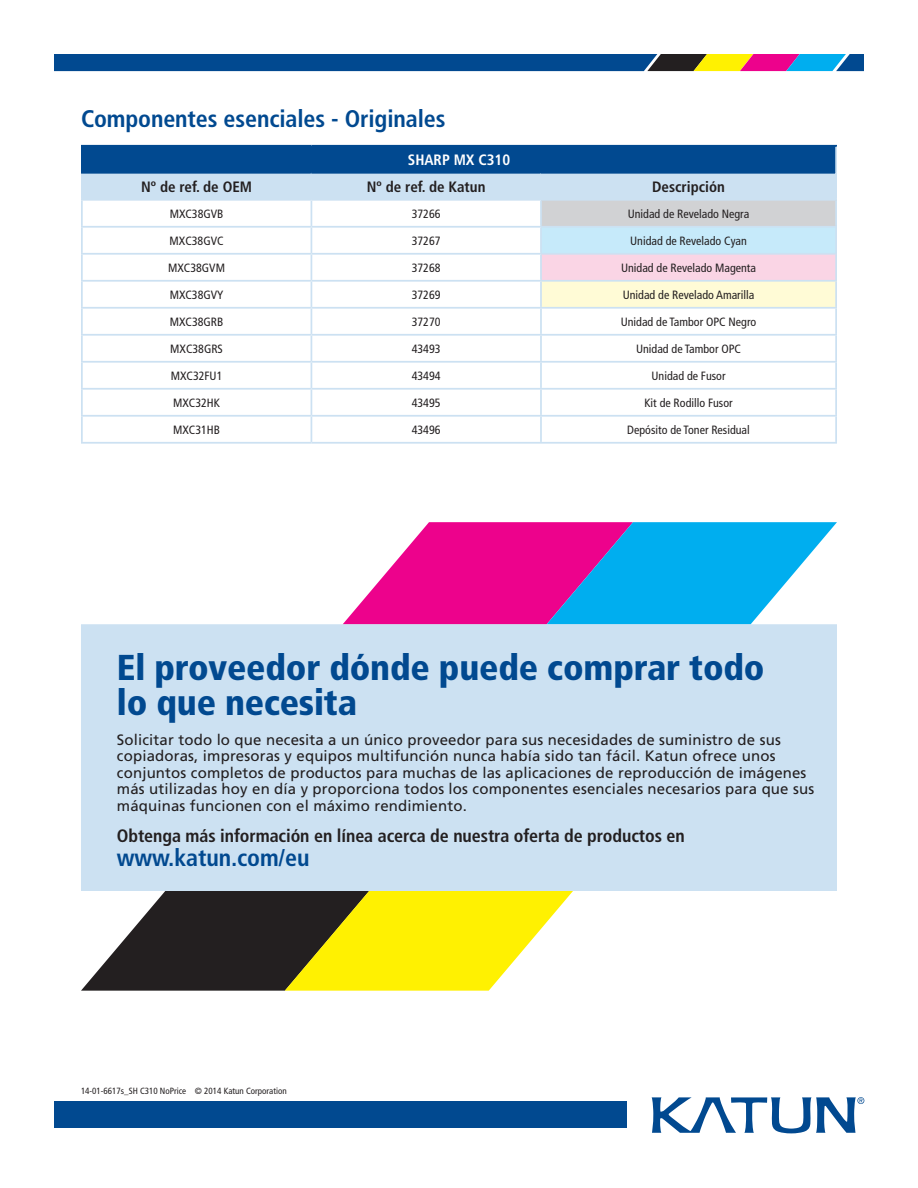
<style>
.page{position:relative;width:918px;height:1188px;background:#fff}
.page>*{position:absolute;margin:0;border:0;box-sizing:border-box;transform-origin:0 0}
.t1{font:900 condensed 36px/34.5px "Frutiger";letter-spacing:-.005em;color:#014990}
.t2{font:700 condensed 24px "Frutiger";letter-spacing:-.005em;color:#014990}
.t3{font:700 condensed 18px "Frutiger";letter-spacing:-.005em;color:#231f20}
.t4{font:15px/16.5px "Frutiger";letter-spacing:.01em;color:#231f20}
.t5{font:700 condensed 15px "Frutiger";color:#231f20}
.t6{font:700 condensed 15px "Frutiger";color:#fff}
.t7{font:condensed 12px "Frutiger";color:#231f20}
.t8{font:condensed 9px "Frutiger";color:#231f20}
</style>
<div class="page">
<svg style="left:81px;top:891px;width:492px;height:100px"></svg>
<svg style="left:343px;top:522px;width:494px;height:102px"></svg>
<div style="left:81px;top:624px;width:756px;height:267px;background:#cce1f2;border:2px solid #cce1f2"></div>
<div style="left:82px;top:146px;width:754px;height:27px;background:#014990"></div>
<hr style="left:81px;top:174px;width:2px;height:25px;background:#cce1f2">
<hr style="left:81px;top:172px;width:230px;height:2px;background:#014990">
<hr style="left:81px;top:199px;width:230px;height:2px;background:#cce1f2">
<hr style="left:541px;top:199px;width:296px;height:2px;background:#cce1f2">
<hr style="left:835px;top:173px;width:2px;height:26px;background:#cce1f2">
<svg style="left:82px;top:173px;width:753px;height:269px"></svg>
<hr style="left:835px;top:147px;width:2px;height:26px;background:#cce1f2">
<hr style="left:81px;top:201px;width:2px;height:25px;background:#cce1f2">
<hr style="left:540px;top:201px;width:2px;height:25px;background:#cce1f2">
<hr style="left:835px;top:201px;width:2px;height:25px;background:#cce1f2">
<hr style="left:81px;top:226px;width:230px;height:2px;background:#cce1f2">
<hr style="left:81px;top:228px;width:2px;height:25px;background:#cce1f2">
<hr style="left:311px;top:226px;width:230px;height:2px;background:#cce1f2">
<hr style="left:541px;top:226px;width:296px;height:2px;background:#cce1f2">
<hr style="left:540px;top:228px;width:2px;height:25px;background:#cce1f2">
<hr style="left:835px;top:228px;width:2px;height:25px;background:#cce1f2">
<hr style="left:81px;top:253px;width:230px;height:2px;background:#cce1f2">
<hr style="left:81px;top:255px;width:2px;height:25px;background:#cce1f2">
<hr style="left:311px;top:253px;width:230px;height:2px;background:#cce1f2">
<hr style="left:541px;top:253px;width:296px;height:2px;background:#cce1f2">
<hr style="left:540px;top:255px;width:2px;height:25px;background:#cce1f2">
<hr style="left:835px;top:255px;width:2px;height:25px;background:#cce1f2">
<hr style="left:81px;top:280px;width:230px;height:2px;background:#cce1f2">
<hr style="left:81px;top:282px;width:2px;height:25px;background:#cce1f2">
<hr style="left:311px;top:280px;width:230px;height:2px;background:#cce1f2">
<hr style="left:541px;top:280px;width:296px;height:2px;background:#cce1f2">
<hr style="left:540px;top:282px;width:2px;height:25px;background:#cce1f2">
<hr style="left:835px;top:282px;width:2px;height:25px;background:#cce1f2">
<hr style="left:81px;top:307px;width:230px;height:2px;background:#cce1f2">
<hr style="left:81px;top:309px;width:2px;height:25px;background:#cce1f2">
<hr style="left:311px;top:307px;width:230px;height:2px;background:#cce1f2">
<hr style="left:541px;top:307px;width:296px;height:2px;background:#cce1f2">
<hr style="left:540px;top:309px;width:2px;height:25px;background:#cce1f2">
<hr style="left:835px;top:309px;width:2px;height:25px;background:#cce1f2">
<hr style="left:81px;top:334px;width:230px;height:2px;background:#cce1f2">
<hr style="left:81px;top:336px;width:2px;height:25px;background:#cce1f2">
<hr style="left:311px;top:334px;width:230px;height:2px;background:#cce1f2">
<hr style="left:541px;top:334px;width:296px;height:2px;background:#cce1f2">
<hr style="left:540px;top:336px;width:2px;height:25px;background:#cce1f2">
<hr style="left:835px;top:336px;width:2px;height:25px;background:#cce1f2">
<hr style="left:81px;top:361px;width:230px;height:2px;background:#cce1f2">
<hr style="left:81px;top:363px;width:2px;height:25px;background:#cce1f2">
<hr style="left:311px;top:361px;width:230px;height:2px;background:#cce1f2">
<hr style="left:541px;top:361px;width:296px;height:2px;background:#cce1f2">
<hr style="left:540px;top:363px;width:2px;height:25px;background:#cce1f2">
<hr style="left:835px;top:363px;width:2px;height:25px;background:#cce1f2">
<hr style="left:81px;top:388px;width:230px;height:2px;background:#cce1f2">
<hr style="left:81px;top:390px;width:2px;height:25px;background:#cce1f2">
<hr style="left:311px;top:388px;width:230px;height:2px;background:#cce1f2">
<hr style="left:541px;top:388px;width:296px;height:2px;background:#cce1f2">
<hr style="left:540px;top:390px;width:2px;height:25px;background:#cce1f2">
<hr style="left:835px;top:390px;width:2px;height:25px;background:#cce1f2">
<hr style="left:81px;top:415px;width:230px;height:2px;background:#cce1f2">
<hr style="left:81px;top:417px;width:2px;height:25px;background:#cce1f2">
<hr style="left:311px;top:415px;width:230px;height:2px;background:#cce1f2">
<hr style="left:541px;top:415px;width:296px;height:2px;background:#cce1f2">
<hr style="left:540px;top:417px;width:2px;height:25px;background:#cce1f2">
<hr style="left:835px;top:417px;width:2px;height:25px;background:#cce1f2">
<hr style="left:81px;top:442px;width:230px;height:2px;background:#cce1f2">
<hr style="left:311px;top:442px;width:230px;height:2px;background:#cce1f2">
<hr style="left:541px;top:442px;width:296px;height:2px;background:#cce1f2">
<hr style="left:81px;top:145px;width:230px;height:2px;background:#014990">
<hr style="left:81px;top:147px;width:2px;height:25px;background:#014990">
<hr style="left:311px;top:145px;width:230px;height:2px;background:#014990">
<hr style="left:541px;top:145px;width:296px;height:2px;background:#014990">
<svg style="left:54px;top:54px;width:810px;height:17px;background:#215387"></svg>
<svg style="left:651px;top:1097px;width:213px;height:37px"></svg>
<div style="left:54px;top:1101px;width:572px;height:27px;background:#014990"></div>
<p class="t2" style="left:81px;top:104px;width:366px">Componentes esenciales - Originales</p>
<p class="t6" style="left:408px;top:151px;width:104px">SHARP MX C310</p>
<p class="t5" style="left:141px;top:178px;width:113px">Nº de ref. de OEM</p>
<p class="t5" style="left:367px;top:178px;width:120px">Nº de ref. de Katun</p>
<p class="t5" style="left:652px;top:178px;width:74px">Descripción</p>
<p class="t7" style="left:170px;top:207px;width:55px">MXC38GVB</p>
<p class="t7" style="left:412px;top:207px;width:30px">37266</p>
<p class="t7" style="left:628px;top:207px;width:123px">Unidad de Revelado Negra</p>
<p class="t7" style="left:170px;top:234px;width:55px">MXC38GVC</p>
<p class="t7" style="left:412px;top:234px;width:30px">37267</p>
<p class="t7" style="left:630px;top:234px;width:118px">Unidad de Revelado Cyan</p>
<p class="t7" style="left:168px;top:261px;width:58px">MXC38GVM</p>
<p class="t7" style="left:412px;top:261px;width:30px">37268</p>
<p class="t7" style="left:621px;top:261px;width:137px">Unidad de Revelado Magenta</p>
<p class="t7" style="left:170px;top:288px;width:55px">MXC38GVY</p>
<p class="t7" style="left:412px;top:288px;width:30px">37269</p>
<p class="t7" style="left:623px;top:288px;width:133px">Unidad de Revelado Amarilla</p>
<p class="t7" style="left:170px;top:315px;width:55px">MXC38GRB</p>
<p class="t7" style="left:412px;top:315px;width:30px">37270</p>
<p class="t7" style="left:621px;top:315px;width:137px">Unidad de Tambor OPC Negro</p>
<p class="t7" style="left:170px;top:342px;width:54px">MXC38GRS</p>
<p class="t7" style="left:412px;top:342px;width:30px">43493</p>
<p class="t7" style="left:636px;top:342px;width:107px">Unidad de Tambor OPC</p>
<p class="t7" style="left:171px;top:369px;width:53px">MXC32FU1</p>
<p class="t7" style="left:412px;top:369px;width:30px">43494</p>
<p class="t7" style="left:651px;top:369px;width:76px">Unidad de Fusor</p>
<p class="t7" style="left:173px;top:396px;width:48px">MXC32HK</p>
<p class="t7" style="left:412px;top:396px;width:30px">43495</p>
<p class="t7" style="left:644px;top:396px;width:90px">Kit de Rodillo Fusor</p>
<p class="t7" style="left:173px;top:423px;width:48px">MXC31HB</p>
<p class="t7" style="left:412px;top:423px;width:30px">43496</p>
<p class="t7" style="left:627px;top:423px;width:124px">Depósito de Toner Residual</p>
<p class="t1" style="left:117px;top:651px;width:649px">El proveedor dónde puede comprar todo lo que necesita</p>
<p class="t4" style="left:117px;top:731px;width:699px">Solicitar todo lo que necesita a un único proveedor para sus necesidades de suministro de sus copiadoras, impresoras y equipos multifunción nunca había sido tan fácil. Katun ofrece unos conjuntos completos de productos para muchas de las aplicaciones de reproducción de imágenes más utilizadas hoy en día y proporciona todos los componentes esenciales necesarios para que sus máquinas funcionen con el máximo rendimiento.</p>
<p class="t3" style="left:117px;top:825px;width:569px">Obtenga más información en línea acerca de nuestra oferta de productos en</p>
<p class="t2" style="left:117px;top:843px;width:194px">www.katun.com/eu</p>
<p class="t8" style="left:81px;top:1086px;width:207px">14-01-6617s_SH C310 NoPrice © 2014 Katun Corporation</p>
</div>
